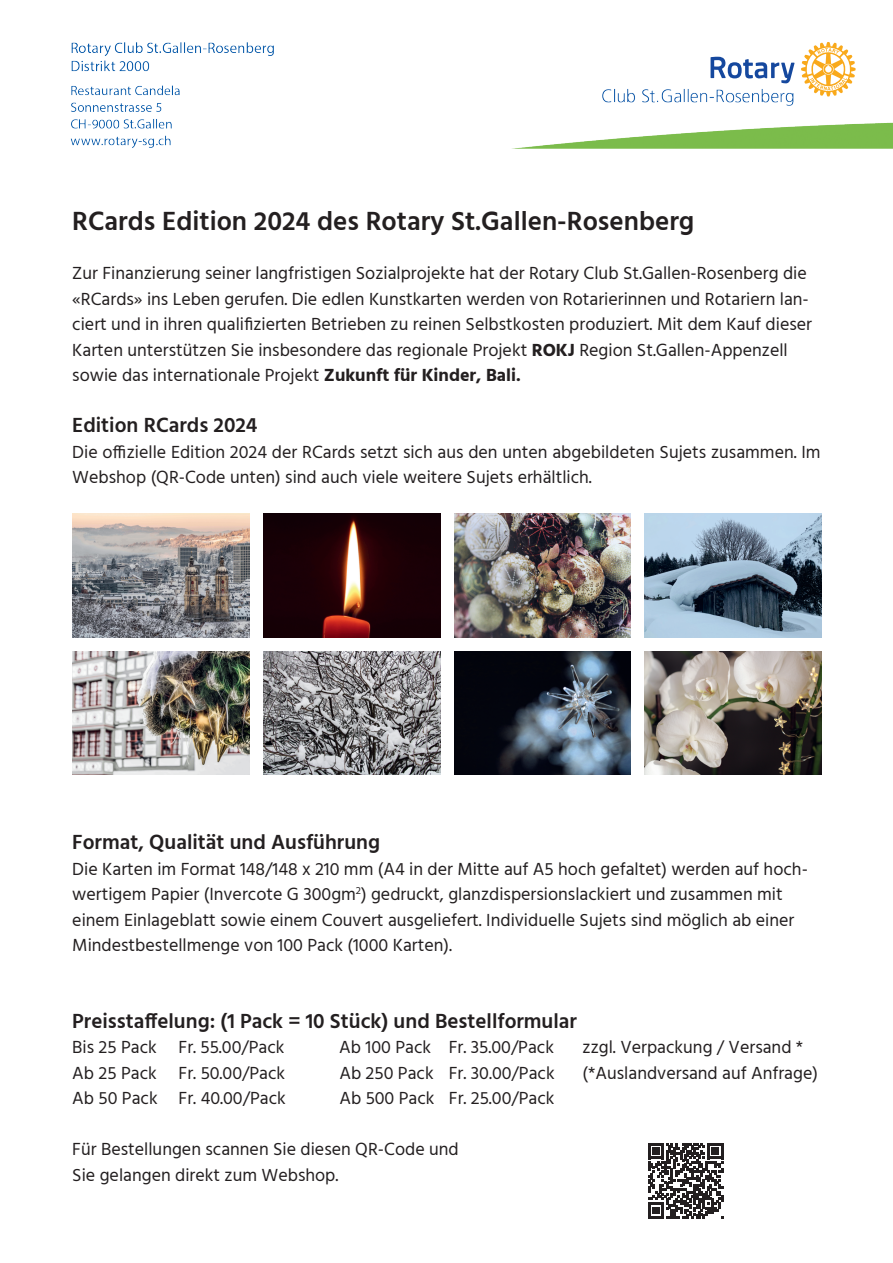
<style>
.page{position:relative;width:893px;height:1263px;background:#fff}
.page>*{position:absolute;margin:0;border:0;box-sizing:border-box;transform-origin:0 0}
.t1{font:600 27px "Hind";color:#231f20}
.t2{font:600 21px "Hind";color:#231f20}
.t3{font:18px/25.5px "Hind";color:#231f20}
.t4{font:600 16.5px "Hind";letter-spacing:.065em;color:#231f20}
.t5{font:15px "Hind";color:#231f20}
.s1{font-weight:700}
</style>
<div class="page">
<img style="left:512px;top:89px;width:380px;height:60px">
<img style="left:70px;top:42px;width:204px;height:106px">
<svg style="left:706px;top:42px;width:174px;height:66px"></svg>
<img style="left:72px;top:514px;width:177px;height:123px">
<img style="left:72px;top:651px;width:177px;height:123px">
<img style="left:263px;top:514px;width:177px;height:123px">
<img style="left:263px;top:651px;width:177px;height:123px">
<img style="left:454px;top:514px;width:177px;height:123px">
<img style="left:454px;top:651px;width:177px;height:123px">
<img style="left:645px;top:514px;width:177px;height:123px">
<img style="left:645px;top:651px;width:177px;height:123px">
<svg style="left:648px;top:1143px;width:75px;height:75px"></svg>
<h1 class="t1" style="left:72px;top:203px;width:623px">RCards Edition 2024 des Rotary St.Gallen-Rosenberg</h1>
<p class="t3" style="left:72px;top:261px;width:741px">Zur Finanzierung seiner langfristigen Sozialprojekte hat der Rotary Club St.Gallen-Rosenberg die «RCards» ins Leben gerufen. Die edlen Kunstkarten werden von Rotarierinnen und Rotariern lan&shy;ciert und in ihren qualifizierten Betrieben zu reinen Selbstkosten produziert. Mit dem Kauf dieser Karten unterstützen Sie insbesondere das regionale Projekt <span class="s1">ROKJ</span> Region St.Gallen-Appenzell sowie das internationale Projekt <span class="s1">Zukunft für Kinder, Bali.</span></p>
<p class="t2" style="left:72px;top:410px;width:187px">Edition RCards 2024</p>
<p class="t3" style="left:72px;top:440px;width:750px">Die offizielle Edition 2024 der RCards setzt sich aus den unten abgebildeten Sujets zusammen. Im<br>Webshop (QR-Code unten) sind auch viele weitere Sujets erhältlich.</p>
<p class="t4" style="left:74px;top:362px;width:167px">Edition RCards 2024</p>
<p class="t2" style="left:72px;top:828px;width:309px">Format, Qualität und Ausführung</p>
<p class="t3" style="left:72px;top:857px;width:737px">Die Karten im Format 148/148 x 210 mm (A4 in der Mitte auf A5 hoch gefaltet) werden auf hoch&shy;wertigem Papier (Invercote G 300gm<sup>2</sup>) gedruckt, glanzdispersionslackiert und zusammen mit einem Einlageblatt sowie einem Couvert ausgeliefert. Individuelle Sujets sind möglich ab einer Mindestbestellmenge von 100 Pack (1000 Karten).</p>
<p class="t4" style="left:74px;top:853px;width:455px">Preisstaffelung: (1 Pack = 10 Stck.) und Bestellformular</p>
<p class="t5" style="left:74px;top:891px;width:72px">Bis 25 Pack</p>
<p class="t5" style="left:188px;top:891px;width:90px">Fr. 55.00/Pack</p>
<p class="t5" style="left:317px;top:891px;width:78px">Ab 100 Pack</p>
<p class="t5" style="left:423px;top:891px;width:89px">Fr. 35.00/Pack</p>
<p class="t5" style="left:564px;top:891px;width:185px">zzgl. Verpackung / Versand *</p>
<p class="t5" style="left:74px;top:915px;width:72px">Ab 25 Pack</p>
<p class="t5" style="left:188px;top:915px;width:90px">Fr. 50.00/Pack</p>
<p class="t5" style="left:315px;top:915px;width:80px">Ab 250 Pack</p>
<p class="t5" style="left:422px;top:915px;width:90px">Fr. 30.00/Pack</p>
<p class="t5" style="left:564px;top:915px;width:198px">(*Auslandversand auf Anfrage)</p>
<p class="t5" style="left:74px;top:939px;width:73px">Ab 50 Pack</p>
<p class="t5" style="left:187px;top:939px;width:91px">Fr. 40.00/Pack</p>
<p class="t5" style="left:314px;top:939px;width:81px">Ab 500 Pack</p>
<p class="t2" style="left:72px;top:1006px;width:506px">Preisstaffelung: (1 Pack = 10 Stück) und Bestellformular</p>
<p class="t3" style="left:72px;top:1035px;width:214px">Bis 25 Pack Fr. 55.00/Pack</p>
<p class="t3" style="left:339px;top:1035px;width:216px">Ab 100 Pack Fr. 35.00/Pack</p>
<p class="t3" style="left:583px;top:1035px;width:222px">zzgl. Verpackung / Versand *</p>
<p class="t3" style="left:72px;top:1061px;width:214px">Ab 25 Pack Fr. 50.00/Pack</p>
<p class="t3" style="left:339px;top:1061px;width:217px">Ab 250 Pack Fr. 30.00/Pack</p>
<p class="t3" style="left:583px;top:1061px;width:237px">(*Auslandversand auf Anfrage)</p>
<p class="t3" style="left:72px;top:1086px;width:215px">Ab 50 Pack Fr. 40.00/Pack</p>
<p class="t3" style="left:339px;top:1086px;width:217px">Ab 500 Pack Fr. 25.00/Pack</p>
<p class="t3" style="left:72px;top:1137px;width:388px">Für Bestellungen scannen Sie diesen QR-Code und<br>Sie gelangen direkt zum Webshop.</p>
</div>
